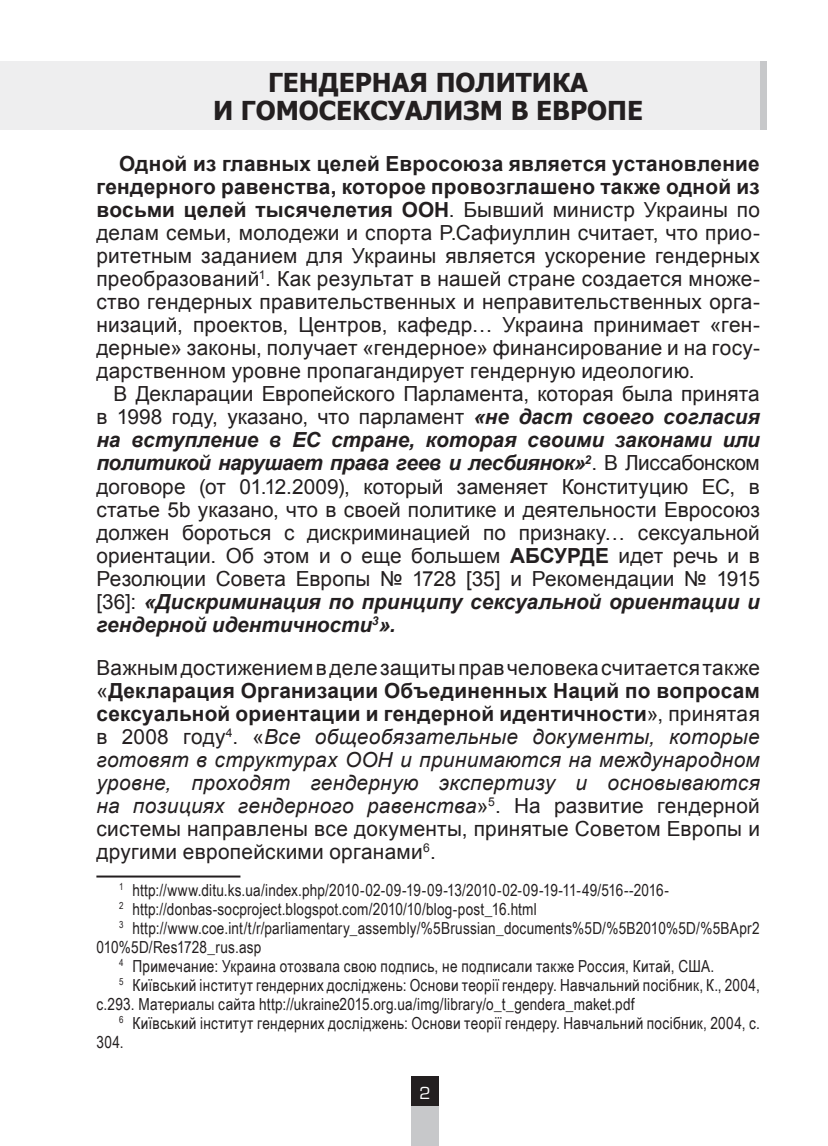
<style>
.page{position:relative;width:828px;height:1146px;background:#fff}
.page>*{position:absolute;margin:0;border:0;box-sizing:border-box;transform-origin:0 0}
.Заголовок{font:700 26px "Tahoma";color:#231f20}
.Обычный{font:20.8px/23px "Arial";letter-spacing:.005em;color:#231f20;text-align:justify}
.Основной_текст{font:20.8px/23px "Arial";letter-spacing:.015em;color:#231f20;text-align:justify}
.сноска{font:16.6px/19px "Arial Narrow";letter-spacing:.015em;color:#231f20}
.s1{font-weight:700}
.s2{font-weight:700;font-style:italic}
.s3{font-style:italic}
</style>
<div class="page">
<div style="left:412px;top:1076px;width:27px;height:69px;background:#231f20"></div>
<div style="left:412px;top:1106px;width:27px;height:39px;background:#c7c8ca"></div>
<div style="left:0;top:61px;width:760px;height:68px;background:#eeeeef"></div>
<hr style="left:96px;top:875px;width:144px;height:2px;background:#231f20">
<div style="left:760px;top:61px;width:6px;height:68px;background:#c7c8ca"></div>
<p class="Заголовок" style="left:268px;top:64px;width:321px">ГЕНДЕРНАЯ ПОЛИТИКА</p>
<p class="Заголовок" style="left:213px;top:92px;width:431px">И ГОМОСЕКСУАЛИЗМ В ЕВРОПЕ</p>
<p class="Основной_текст" style="left:96px;top:153px;width:665px;text-indent:23px"><span class="s1">Одной из главных целей Евросоюза является установление гендерного равенства, которое провозглашено также одной из восьми целей тысячелетия ООН</span>. Бывший министр Украины по делам семьи, молодежи и спорта Р.Сафиуллин считает, что прио&shy;ритетным заданием для Украины является ускорение гендерных преобразований<sup>1</sup>. Как результат в нашей стране создается множе&shy;ство гендерных правительственных и неправительственных орга&shy;низаций, проектов, Центров, кафедр… Украина принимает «ген&shy;дерные» законы, получает «гендерное» финансирование и на госу&shy;дарственном уровне пропагандирует гендерную идеологию.</p>
<p class="Обычный" style="left:96px;top:383px;width:665px;text-indent:17px">В Декларации Европейского Парламента, которая была принята в 1998 году, указано, что парламент <span class="s2">«не даст своего согласия на вступление в ЕС стране, которая своими законами или политикой нарушает права геев и лесбиянок»</span><sup>2</sup>. В Лиссабонском договоре (от 01.12.2009), который заменяет Конституцию ЕС, в статье 5b указано, что в своей политике и деятельности Евросоюз должен бороться с дискриминацией по признаку… сексуальной ориентации. Об этом и о еще большем <span class="s1">АБСУРДЕ</span> идет речь и в Резолюции Совета Европы № 1728 [35] и Рекомендации № 1915 [36]: <span class="s2">«Дискриминация по принципу сексуальной ориентации и гендерной идентичности</span><sup>3</sup><span class="s2">».</span></p>
<p class="Обычный" style="left:96px;top:656px;width:665px">Важным достижением в деле защиты прав человека считается также «<span class="s1">Декларация Организации Объединенных Наций по вопросам сексуальной ориентации и гендерной идентичности</span>», принятая в 2008 году<sup>4</sup>. «<span class="s3">Все общеобязательные документы, которые готовят в структурах ООН и принимаются на международном уровне, проходят гендерную экспертизу и основываются на позициях гендерного равенства</span>»<sup>5</sup>. На развитие гендерной системы направлены все документы, принятые Советом Европы и другими европейскими органами<sup>6</sup>.</p>
<p class="сноска" style="left:119px;top:879px;width:551px"><sup>1</sup> http://www.ditu.ks.ua/index.php/2010-02-09-19-09-13/2010-02-09-19-11-49/516--2016-</p>
<p class="сноска" style="left:119px;top:898px;width:419px"><sup>2</sup> http://donbas-socproject.blogspot.com/2010/10/blog-post_16.html</p>
<p class="сноска" style="left:96px;top:917px;width:665px;text-indent:23px"><sup>3</sup> http://www.coe.int/t/r/parliamentary_assembly/%5Brussian_documents%5D/%5B2010%5D/%5BApr2<br>010%5D/Res1728_rus.asp</p>
<p class="сноска" style="left:119px;top:955px;width:597px"><sup>4</sup> Примечание: Украина отозвала свою подпись, не подписали также Россия, Китай, США.</p>
<p class="сноска" style="left:96px;top:974px;width:665px;text-indent:23px"><sup>5</sup> Київський інститут гендерних досліджень: Основи теорії гендеру. Навчальний посібник, К., 2004, с.293. Материалы сайта http://ukraine2015.org.ua/img/library/o_t_gendera_maket.pdf</p>
<p class="сноска" style="left:96px;top:1012px;width:665px;text-indent:23px"><sup>6</sup> Київський інститут гендерних досліджень: Основи теорії гендеру. Навчальний посібник, 2004, с.<br>304.</p>
</div>
